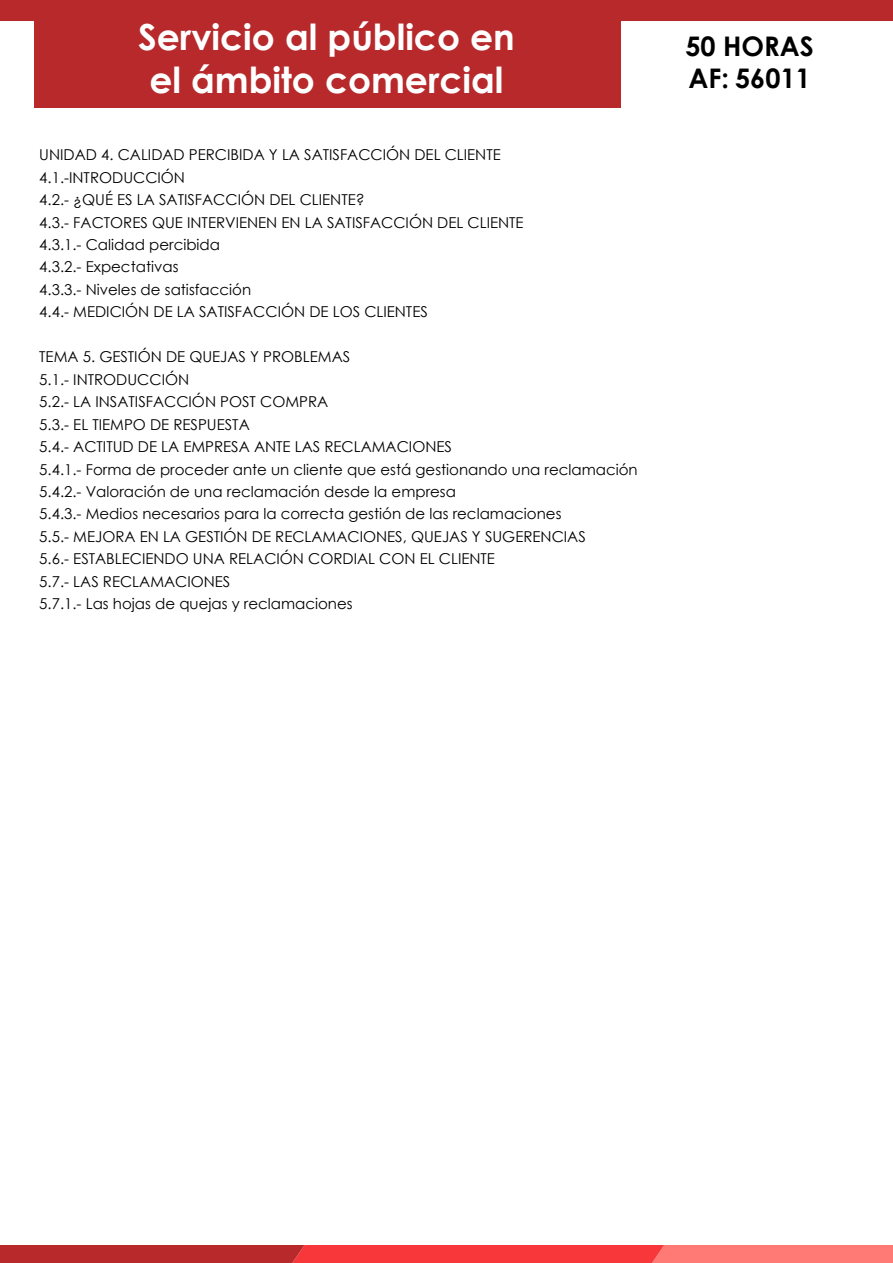
<style>
.page{position:relative;width:893px;height:1263px;background:#fff}
.page>*{position:absolute;margin:0;border:0;box-sizing:border-box;transform-origin:0 0}
.t1{font:700 36px/43.2px "Century Gothic";color:#fff;text-align:center}
.t2{font:700 27px/32.4px "Century Gothic";color:#000}
.t3{font:15px/22.5px "Century Gothic";color:#000}
</style>
<div class="page">
<div style="left:0;top:0;width:893px;height:21px;background:#b7292b"></div>
<div style="left:34px;top:0;width:586px;height:107px;background:#b7292b"></div>
<svg style="left:0;top:1245px;width:893px;height:18px;background:#e34444"></svg>
<h1 class="t1" style="left:138px;top:14px;width:378px">Servicio al público en el ámbito comercial</h1>
<p class="t3" style="left:39px;top:143px;width:486px">UNIDAD 4. CALIDAD PERCIBIDA Y LA SATISFACCIÓN DEL CLIENTE 4.1.-INTRODUCCIÓN<br>4.2.- ¿QUÉ ES LA SATISFACCIÓN DEL CLIENTE?<br>4.3.- FACTORES QUE INTERVIENEN EN LA SATISFACCIÓN DEL CLIENTE 4.3.1.- Calidad percibida<br>4.3.2.- Expectativas<br>4.3.3.- Niveles de satisfacción<br>4.4.- MEDICIÓN DE LA SATISFACCIÓN DE LOS CLIENTES</p>
<p class="t3" style="left:39px;top:345px;width:600px">TEMA 5. GESTIÓN DE QUEJAS Y PROBLEMAS<br>5.1.- INTRODUCCIÓN<br>5.2.- LA INSATISFACCIÓN POST COMPRA<br>5.3.- EL TIEMPO DE RESPUESTA<br>5.4.- ACTITUD DE LA EMPRESA ANTE LAS RECLAMACIONES<br>5.4.1.- Forma de proceder ante un cliente que está gestionando una reclamación 5.4.2.- Valoración de una reclamación desde la empresa<br>5.4.3.- Medios necesarios para la correcta gestión de las reclamaciones<br>5.5.- MEJORA EN LA GESTIÓN DE RECLAMACIONES, QUEJAS Y SUGERENCIAS<br>5.6.- ESTABLECIENDO UNA RELACIÓN CORDIAL CON EL CLIENTE<br>5.7.- LAS RECLAMACIONES<br>5.7.1.- Las hojas de quejas y reclamaciones</p>
<h2 class="t2" style="left:685px;top:29px;width:130px">50 HORAS<br>AF: 56011</h2>
</div>
